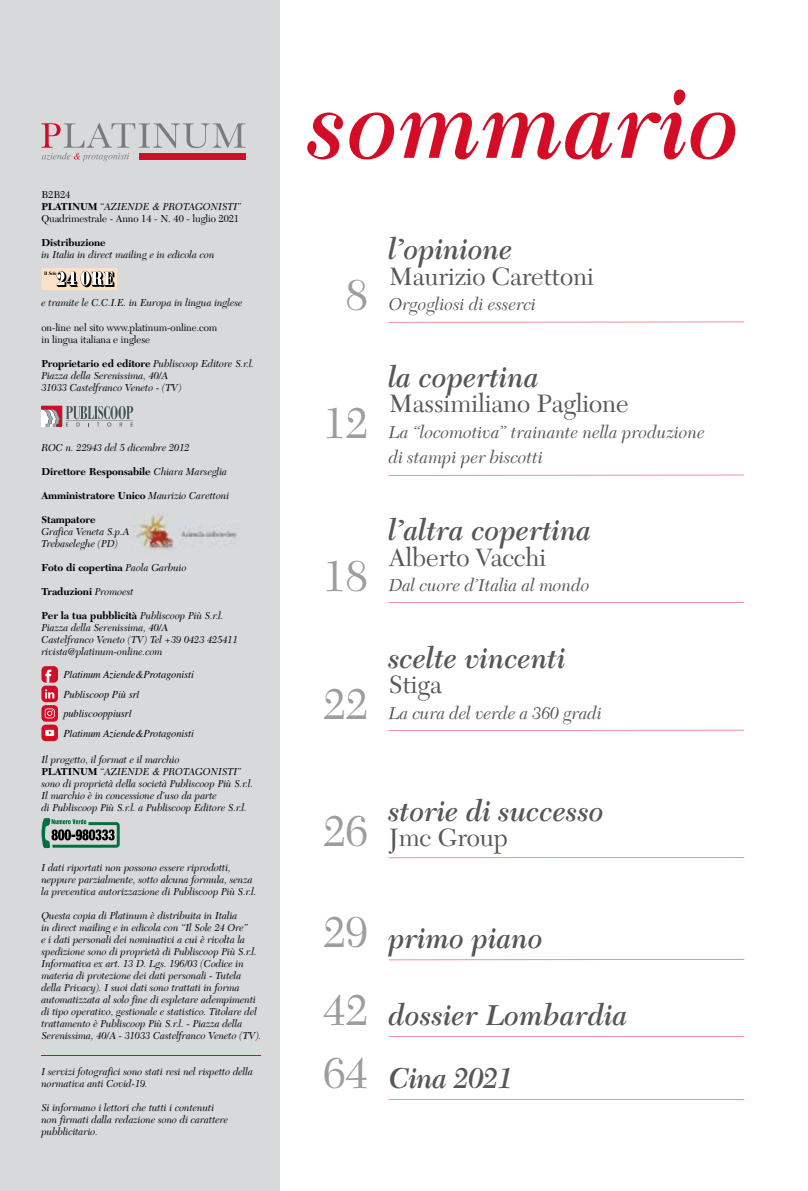
<style>
.page{position:relative;width:808px;height:1191px;background:#fff}
.page>*{position:absolute;margin:0;border:0;box-sizing:border-box;transform-origin:0 0}
.t1{font:italic 600 103.5px "New Caledonia LT Std";color:#d40d27}
.t2{font:45px/78px "New Caledonia LT Std";color:#9d9d9c}
.t3{font:italic 600 30px/63px "New Caledonia LT Std";letter-spacing:-.005em;color:#575756}
.t4{font:26.25px "New Caledonia LT Std";letter-spacing:-.005em;color:#575756}
.t5{font:italic 18px/25.5px "New Caledonia LT Std";letter-spacing:-.005em;color:#575756}
.t6{font:italic 10.5px/12px "New Caledonia LT Std";letter-spacing:-.01em;color:#000}
.t7{font:700 10.5px "New Caledonia LT Std";letter-spacing:-.01em;color:#000}
.t8{font:10.5px/12px "New Caledonia LT Std";letter-spacing:-.01em;color:#000}
.t9{font:italic 10.5px/19.5px "Times";letter-spacing:-.01em;color:#000}
.s1{font-weight:700}
.s2{font-style:italic}
.s3{font-family:"Times";font-style:italic}
.s4{font-weight:700;font-style:normal}
.s5{font-weight:400;font-style:italic}
.s6{font-style:normal}
.s7{font-family:"Times"}
</style>
<div class="page">
<div style="left:0;top:0;width:279px;height:1191px;background:#d7d9da"></div>
<div style="left:41px;top:268px;width:76px;height:22px;background:#fde1c7"></div>
<svg style="left:44px;top:271px;width:70px;height:16px"></svg>
<svg style="left:41px;top:406px;width:92px;height:20px"></svg>
<svg style="left:41px;top:818px;width:79px;height:30px"></svg>
<hr style="left:41px;top:1054px;width:220px;height:1px;background:#d40d27">
<svg style="left:41px;top:123px;width:204px;height:38px"></svg>
<hr style="left:389px;top:322px;width:355px;height:1px;background:#d40d27">
<hr style="left:389px;top:475px;width:355px;height:1px;background:#d40d27">
<hr style="left:389px;top:602px;width:355px;height:1px;background:#d40d27">
<hr style="left:389px;top:730px;width:355px;height:1px;background:#d40d27">
<hr style="left:389px;top:857px;width:355px;height:1px;background:#d40d27">
<hr style="left:389px;top:959px;width:355px;height:1px;background:#d40d27">
<hr style="left:389px;top:1036px;width:355px;height:1px;background:#d40d27">
<hr style="left:389px;top:1099px;width:355px;height:1px;background:#d40d27">
<img style="left:133px;top:512px;width:104px;height:38px">
<div style="left:41px;top:666px;width:17px;height:16px;background:#d40d27;border-radius:4px"></div>
<svg style="left:45px;top:669px;width:6px;height:13px"></svg>
<div style="left:41px;top:685px;width:17px;height:17px;background:#d40d27;border-radius:4px"></div>
<svg style="left:45px;top:689px;width:9px;height:9px"></svg>
<div style="left:41px;top:705px;width:17px;height:16px;background:#d40d27;border-radius:4px"></div>
<svg style="left:45px;top:708px;width:10px;height:10px"></svg>
<div style="left:41px;top:724px;width:17px;height:17px;background:#d40d27;border-radius:4px"></div>
<svg style="left:45px;top:730px;width:9px;height:6px"></svg>
<p class="t8" style="left:41px;top:189px;width:202px">B2B24<br><span class="s1">PLATINUM</span> “<span class="s2">AZIENDE</span> <span class="s3">&amp;</span> <span class="s2">PROTAGONISTI</span>”<br>Quadrimestrale - Anno 14 - N. 40 - luglio 2021</p>
<p class="t7" style="left:41px;top:237px;width:66px">Distribuzione</p>
<p class="t6" style="left:41px;top:249px;width:175px">in Italia in direct mailing e in edicola con</p>
<p class="t6" style="left:41px;top:297px;width:203px">e tramite le C.C.I.E. in Europa in lingua inglese</p>
<p class="t8" style="left:41px;top:321px;width:177px">on-line nel sito www.platinum-online.com in lingua italiana e inglese</p>
<p class="t6" style="left:41px;top:357px;width:214px"><span class="s4">Proprietario ed editore</span> Publiscoop Editore S.r.l.<br>Piazza della Serenissima, 40/A<br>31033 Castelfranco Veneto - (TV)</p>
<p class="t6" style="left:41px;top:441px;width:150px">ROC n. 22943 del 5 dicembre 2012</p>
<p class="t7" style="left:41px;top:465px;width:187px">Direttore Responsabile <span class="s5">Chiara Marseglia</span></p>
<p class="t7" style="left:41px;top:489px;width:189px">Amministratore Unico <span class="s5">Maurizio Carettoni</span></p>
<p class="t7" style="left:41px;top:513px;width:56px">Stampatore</p>
<p class="t6" style="left:41px;top:525px;width:90px">Grafica Veneta S.p.A<br>Trebaseleghe (PD)</p>
<p class="t7" style="left:41px;top:561px;width:147px">Foto di copertina <span class="s5">Paola Garbuio</span></p>
<p class="t7" style="left:41px;top:585px;width:94px">Traduzioni <span class="s5">Promoest</span></p>
<p class="t6" style="left:41px;top:609px;width:198px"><span class="s4">Per la tua pubblicità</span> Publiscoop Più S.r.l.<br>Piazza della Serenissima, 40/A<br>Castelfranco Veneto (TV) Tel +39 0423 425411 rivista@platinum-online.com</p>
<p class="t9" style="left:63px;top:664px;width:132px">Platinum Aziende&amp;Protagonisti<br>Publiscoop Più srl publiscooppiusrl<br>Platinum Aziende&amp;Protagonisti</p>
<p class="t6" style="left:41px;top:753px;width:213px">Il progetto, il format e il marchio<br><span class="s4">PLATINUM</span> <span class="s6">“</span>AZIENDE <span class="s7">&amp;</span> PROTAGONISTI<span class="s6">” </span>sono di proprietà della società Publiscoop Più S.r.l.<br>Il marchio è in concessione d’uso da parte<br>di Publiscoop Più S.r.l. a Publiscoop Editore S.r.l.</p>
<p class="t6" style="left:41px;top:861px;width:217px">I dati riportati non possono essere riprodotti, neppure parzialmente, sotto alcuna formula, senza la preventiva autorizzazione di Publiscoop Più S.r.l.</p>
<p class="t6" style="left:41px;top:909px;width:221px">Questa copia di Platinum è distribuita in Italia<br>in direct mailing e in edicola con “Il Sole 24 Ore”<br>e i dati personali dei nominativi a cui è rivolta la spedizione sono di proprietà di Publiscoop Più S.r.l.<br>Informativa ex art. 13 D. Lgs. 196/03 (Codice in materia di protezione dei dati personali - Tutela della Privacy). I suoi dati sono trattati in forma automatizzata al solo fine di espletare adempimenti di tipo operativo, gestionale e statistico. Titolare del trattamento è Publiscoop Più S.r.l. - Piazza della Serenissima, 40/A - 31033 Castelfranco Veneto (TV).</p>
<p class="t6" style="left:41px;top:1065px;width:213px">I servizi fotografici sono stati resi nel rispetto della normativa anti Covid-19.</p>
<p class="t6" style="left:41px;top:1101px;width:188px">Si informano i lettori che tutti i contenuti non firmati dalla redazione sono di carattere pubblicitario.</p>
<h1 class="t1" style="left:309px;top:64px;width:435px">sommario</h1>
<h2 class="t2" style="left:345px;top:257px;width:24px">8</h2>
<h2 class="t2" style="left:323px;top:385px;width:46px">12</h2>
<h2 class="t2" style="left:323px;top:538px;width:46px">18</h2>
<h2 class="t2" style="left:323px;top:665px;width:46px">22</h2>
<h3 class="t3" style="left:389px;top:218px;width:126px">l’opinione</h3>
<h3 class="t4" style="left:389px;top:261px;width:207px">Maurizio Carettoni</h3>
<h3 class="t5" style="left:389px;top:292px;width:149px">Orgogliosi di esserci</h3>
<h3 class="t3" style="left:389px;top:346px;width:152px">la copertina</h3>
<h3 class="t4" style="left:389px;top:388px;width:242px">Massimiliano Paglione</h3>
<h3 class="t5" style="left:389px;top:420px;width:318px">La “locomotiva” trainante nella produzione di stampi per biscotti</h3>
<h3 class="t3" style="left:389px;top:499px;width:205px">l’altra copertina</h3>
<h3 class="t4" style="left:389px;top:541px;width:159px">Alberto Vacchi</h3>
<h3 class="t5" style="left:389px;top:573px;width:202px">Dal cuore d’Italia al mondo</h3>
<h3 class="t3" style="left:389px;top:626px;width:179px">scelte vincenti</h3>
<h3 class="t4" style="left:389px;top:669px;width:54px">Stiga</h3>
<h3 class="t5" style="left:389px;top:700px;width:215px">La cura del verde a 360 gradi</h3>
<h2 class="t2" style="left:323px;top:793px;width:46px">26</h2>
<h3 class="t3" style="left:389px;top:779px;width:217px">storie di successo</h3>
<h3 class="t4" style="left:389px;top:822px;width:121px">Jmc Group</h3>
<h2 class="t2" style="left:323px;top:893px;width:46px">29<br>42</h2>
<h2 class="t2" style="left:323px;top:1034px;width:46px">64</h2>
<h3 class="t3" style="left:389px;top:907px;width:156px">primo piano</h3>
<h3 class="t3" style="left:389px;top:983px;width:241px">dossier Lombardia<br>Cina 2021</h3>
</div>
